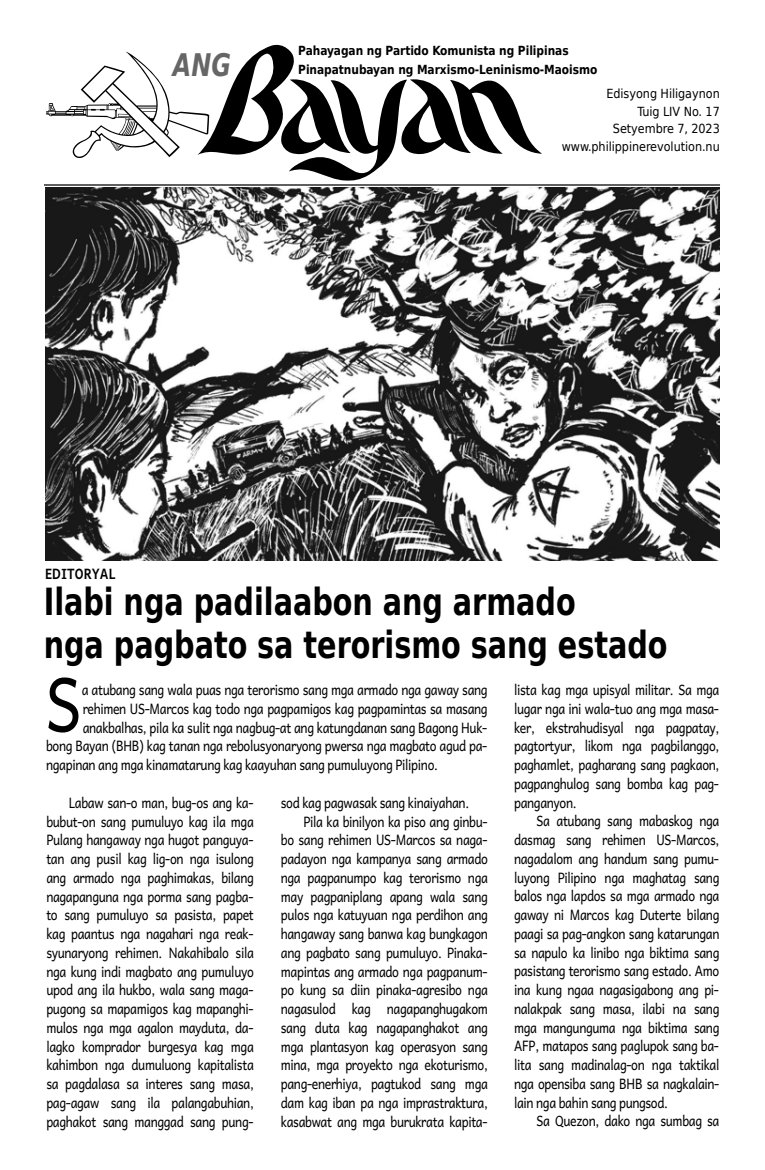
<style>
.page{position:relative;width:765px;height:1170px;background:#fff}
.page>*{position:absolute;margin:0;border:0;box-sizing:border-box;transform-origin:0 0}
.t1{font:74.62px "Andika New Basic";color:#000;scale:.85 1}
.t2{font:700 37.5px/42.5px "DejaVu Sans Condensed";color:#000;scale:.85 1}
.t3{font:italic 700 31.25px "DejaVu Sans Condensed";color:#666;scale:.85 1}
.t4{font:14.38px/18.8px "Andika New Basic";letter-spacing:-.03em;color:#000;text-align:justify;scale:.85 1}
.t5{font:700 14.38px "Andika New Basic";letter-spacing:-.005em;color:#000;scale:.85 1}
.t6{font:700 12.5px/18.8px "DejaVu Sans";letter-spacing:-.005em;color:#000;scale:.85 1}
.t7{font:12.5px/17.5px "DejaVu Sans";letter-spacing:-.005em;color:#000;text-align:right;scale:.9 1}
</style>
<div class="page">
<svg style="left:46px;top:52px;width:151px;height:106px"></svg>
<hr style="left:44px;top:184px;width:676px;height:2px;background:#000">
<svg style="left:197px;top:45px;width:345px;height:136px"></svg>
<img style="left:45px;top:188px;width:675px;height:372px">
<h3 class="t3" style="left:173px;top:47px;width:70px">ANG</h3>
<p class="t6" style="left:298px;top:41px;width:353px">Pahayagan ng Partido Komunista ng Pilipinas<br>Pinapatnubayan ng Marxismo-Leninismo-Maoismo</p>
<p class="t7" style="left:562px;top:85px;width:177px">Edisyong Hiligaynon<br>Tuig LIV No. 17<br>Setyembre 7, 2023 www.philippinerevolution.nu</p>
<p class="t5" style="left:45px;top:562px;width:84px">EDITORYAL</p>
<h2 class="t2" style="left:44px;top:581px;width:735px">Ilabi nga padilaabon ang armado<br>nga pagbato sa terorismo sang estado</h2>
<p class="t4" style="left:514px;top:680px;width:243px">lista kag mga upisyal militar. Sa mga lugar nga ini wala-tuo ang mga masa‐ ker, ekstrahudisyal nga pagpatay, pagtortyur, likom nga pagbilanggo, paghamlet, pagharang sang pagkaon, pagpanghulog sang bomba kag pag‐ panganyon.</p>
<p class="t4" style="left:514px;top:811px;width:243px;text-indent:22px">Sa atubang sang mabaskog nga dasmag sang rehimen US-Marcos, nagadalom ang handum sang pumu‐ luyong Pilipino nga maghatag sang balos nga lapdos sa mga armado nga gaway ni Marcos kag Duterte bilang paagi sa pag-angkon sang katarungan sa napulo ka linibo nga biktima sang pasistang terorismo sang estado. Amo ina kung ngaa nagasigabong ang pi‐ nalakpak sang masa, ilabi na sang mga mangunguma nga biktima sang AFP, matapos sang paglupok sang ba‐ lita sang madinalag-on nga taktikal nga opensiba sang BHB sa nagkalain&shy;lain nga bahin sang pungsod.</p>
<p class="t4" style="left:537px;top:1111px;width:217px">Sa Quezon, dako nga sumbag sa</p>
<h1 class="t1" style="left:45px;top:641px;width:44px">S</h1>
<p class="t4" style="left:82px;top:680px;width:479px">a atubang sang wala puas nga terorismo sang mga armado nga gaway sang</p>
<p class="t4" style="left:83px;top:698px;width:478px">rehimen US-Marcos kag todo nga pagpamigos kag pagpamintas sa masang</p>
<p class="t4" style="left:83px;top:717px;width:478px">anakbalhas, pila ka sulit nga nagbug-at ang katungdanan sang Bagong Huk‐</p>
<p class="t4" style="left:46px;top:736px;width:521px">bong Bayan (BHB) kag tanan nga rebolusyonaryong pwersa nga magbato agud pa‐</p>
<p class="t4" style="left:46px;top:755px;width:463px">ngapinan ang mga kinamatarung kag kaayuhan sang pumuluyong Pilipino.</p>
<p class="t4" style="left:46px;top:793px;width:246px;text-indent:22px">Labaw san-o man, bug-os ang ka‐ bubut-on sang pumuluyo kag ila mga Pulang hangaway nga hugot panguya‐ tan ang pusil kag lig-on nga isulong ang armado nga paghimakas, bilang nagapanguna nga porma sang pagba‐ to sang pumuluyo sa pasista, papet kag paantus nga nagahari nga reak‐ syunaryong rehimen. Nakahibalo sila nga kung indi magbato ang pumuluyo upod ang ila hukbo, wala sang maga‐ pugong sa mapamigos kag mapanghi‐ mulos nga mga agalon mayduta, da‐ lagko komprador burgesya kag mga kahimbon nga dumuluong kapitalista sa pagdalasa sa interes sang masa, pag-agaw sang ila palangabuhian, paghakot sang manggad sang pung‐</p>
<p class="t4" style="left:281px;top:793px;width:223px">sod kag pagwasak sang kinaiyahan.</p>
<p class="t4" style="left:303px;top:811px;width:218px">Pila ka binilyon ka piso ang ginbu‐</p>
<p class="t4" style="left:281px;top:830px;width:245px">bo sang rehimen US-Marcos sa naga‐</p>
<p class="t4" style="left:281px;top:849px;width:245px">padayon nga kampanya sang armado</p>
<p class="t4" style="left:281px;top:868px;width:245px">nga pagpanumpo kag terorismo nga</p>
<p class="t4" style="left:281px;top:886px;width:245px">may pagpaniplang apang wala sang</p>
<p class="t4" style="left:281px;top:905px;width:245px">pulos nga katuyuan nga perdihon ang</p>
<p class="t4" style="left:281px;top:924px;width:245px">hangaway sang banwa kag bungkagon</p>
<p class="t4" style="left:281px;top:943px;width:245px">ang pagbato sang pumuluyo. Pinaka‐</p>
<p class="t4" style="left:281px;top:961px;width:245px">mapintas ang armado nga pagpanum‐</p>
<p class="t4" style="left:281px;top:980px;width:245px">po kung sa diin pinaka-agresibo nga</p>
<p class="t4" style="left:281px;top:999px;width:245px">nagasulod kag nagapanghugakom</p>
<p class="t4" style="left:281px;top:1018px;width:245px">sang duta kag nagapanghakot ang</p>
<p class="t4" style="left:281px;top:1036px;width:245px">mga plantasyon kag operasyon sang</p>
<p class="t4" style="left:281px;top:1055px;width:245px">mina, mga proyekto nga ekoturismo,</p>
<p class="t4" style="left:281px;top:1074px;width:245px">pang-enerhiya, pagtukod sang mga</p>
<p class="t4" style="left:281px;top:1093px;width:245px">dam kag iban pa nga imprastraktura,</p>
<p class="t4" style="left:281px;top:1111px;width:245px">kasabwat ang mga burukrata kapita‐</p>
</div>
